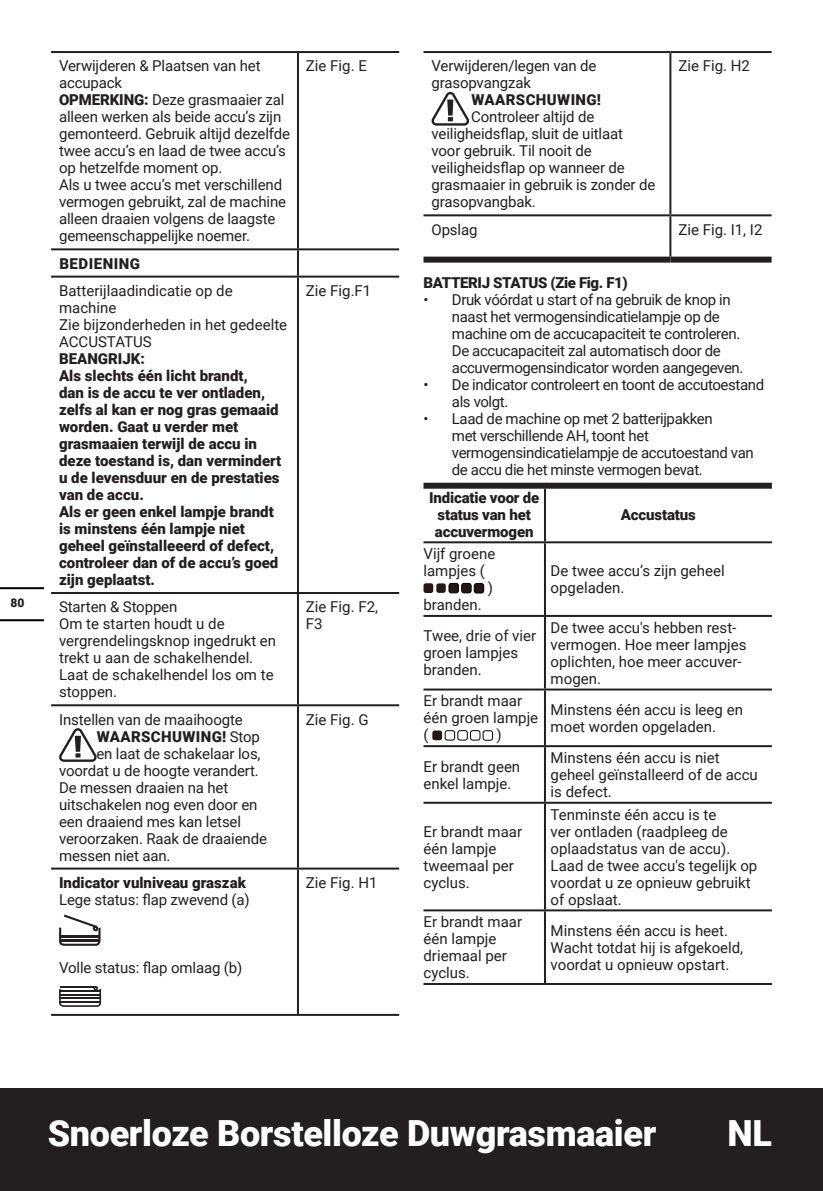
<style>
.page{position:relative;width:823px;height:1191px;background:#fff}
.page>*{position:absolute;margin:0;border:0;box-sizing:border-box;transform-origin:0 0}
.t1{font:900 36px "Roboto";letter-spacing:-.01em;color:#fff}
.t2{font:15px/17px "Roboto";letter-spacing:-.01em;color:#231f20}
.t3{font:900 15px/17px "Roboto";color:#231f20}
.t4{font:900 15px "Roboto";letter-spacing:.025em;color:#231f20}
.t5{font:900 15px "Roboto";letter-spacing:-.025em;color:#231f20}
.t6{font:900 15px "Roboto";letter-spacing:.035em;color:#231f20}
.t7{font:900 12px "Roboto";color:#231f20}
.s1{font-weight:900}
.s2{font-weight:400}
</style>
<div class="page">
<div style="left:0;top:1089px;width:822px;height:102px;background:#231f20"></div>
<hr style="left:0;top:619px;width:43px;height:2px;background:#000">
<hr style="left:0;top:587px;width:43px;height:2px;background:#000">
<hr style="left:51px;top:51px;width:247px;height:2px;background:#231f20">
<hr style="left:298px;top:51px;width:101px;height:2px;background:#231f20">
<hr style="left:297px;top:53px;width:2px;height:195px;background:#231f20">
<hr style="left:51px;top:248px;width:247px;height:2px;background:#231f20">
<hr style="left:298px;top:248px;width:101px;height:2px;background:#231f20">
<hr style="left:297px;top:250px;width:2px;height:26px;background:#231f20">
<hr style="left:51px;top:276px;width:247px;height:2px;background:#231f20">
<hr style="left:298px;top:276px;width:101px;height:2px;background:#231f20">
<hr style="left:297px;top:278px;width:2px;height:314px;background:#231f20">
<hr style="left:51px;top:592px;width:247px;height:2px;background:#231f20">
<hr style="left:298px;top:592px;width:101px;height:2px;background:#231f20">
<hr style="left:297px;top:594px;width:2px;height:110px;background:#231f20">
<hr style="left:51px;top:704px;width:247px;height:2px;background:#231f20">
<hr style="left:298px;top:704px;width:101px;height:2px;background:#231f20">
<hr style="left:297px;top:706px;width:2px;height:161px;background:#231f20">
<hr style="left:51px;top:867px;width:247px;height:2px;background:#231f20">
<hr style="left:298px;top:867px;width:101px;height:2px;background:#231f20">
<hr style="left:297px;top:869px;width:2px;height:145px;background:#231f20">
<hr style="left:51px;top:1014px;width:247px;height:2px;background:#231f20">
<hr style="left:298px;top:1014px;width:101px;height:2px;background:#231f20">
<svg style="left:59px;top:728px;width:38px;height:34px"></svg>
<svg style="left:59px;top:914px;width:41px;height:31px"></svg>
<svg style="left:59px;top:986px;width:42px;height:21px"></svg>
<hr style="left:423px;top:51px;width:247px;height:2px;background:#231f20">
<hr style="left:670px;top:51px;width:101px;height:2px;background:#231f20">
<hr style="left:669px;top:53px;width:2px;height:161px;background:#231f20">
<hr style="left:423px;top:214px;width:247px;height:2px;background:#231f20">
<hr style="left:670px;top:214px;width:101px;height:2px;background:#231f20">
<hr style="left:669px;top:216px;width:2px;height:41px;background:#231f20">
<div style="left:423px;top:257px;width:247px;height:6px;background:#231f20"></div>
<div style="left:670px;top:257px;width:101px;height:6px;background:#231f20"></div>
<svg style="left:431px;top:92px;width:38px;height:34px"></svg>
<div style="left:423px;top:483px;width:121px;height:6px;background:#231f20"></div>
<div style="left:544px;top:483px;width:227px;height:6px;background:#231f20"></div>
<hr style="left:543px;top:489px;width:2px;height:52px;background:#231f20">
<hr style="left:423px;top:541px;width:121px;height:2px;background:#231f20">
<hr style="left:544px;top:541px;width:227px;height:2px;background:#231f20">
<hr style="left:423px;top:745px;width:121px;height:2px;background:#231f20">
<hr style="left:544px;top:745px;width:227px;height:2px;background:#231f20">
<hr style="left:543px;top:747px;width:2px;height:54px;background:#231f20">
<hr style="left:423px;top:801px;width:121px;height:2px;background:#231f20">
<hr style="left:544px;top:801px;width:227px;height:2px;background:#231f20">
<hr style="left:543px;top:803px;width:2px;height:106px;background:#231f20">
<hr style="left:423px;top:909px;width:121px;height:2px;background:#231f20">
<hr style="left:544px;top:909px;width:227px;height:2px;background:#231f20">
<hr style="left:543px;top:911px;width:2px;height:72px;background:#231f20">
<hr style="left:423px;top:983px;width:121px;height:2px;background:#231f20">
<hr style="left:544px;top:983px;width:227px;height:2px;background:#231f20">
<hr style="left:543px;top:543px;width:2px;height:72px;background:#231f20">
<hr style="left:423px;top:615px;width:121px;height:2px;background:#231f20">
<hr style="left:544px;top:615px;width:227px;height:2px;background:#231f20">
<hr style="left:543px;top:617px;width:2px;height:71px;background:#231f20">
<hr style="left:423px;top:688px;width:121px;height:2px;background:#231f20">
<hr style="left:544px;top:688px;width:227px;height:2px;background:#231f20">
<hr style="left:543px;top:690px;width:2px;height:55px;background:#231f20">
<svg style="left:423px;top:583px;width:61px;height:10px"></svg>
<svg style="left:432px;top:730px;width:60px;height:10px"></svg>
<p class="t7" style="left:11px;top:594px;width:15px">80</p>
<p class="t2" style="left:59px;top:57px;width:203px">Verwijderen &amp; Plaatsen van het accupack</p>
<p class="t2" style="left:59px;top:91px;width:232px"><span class="s1">OPMERKING:</span> Deze grasmaaier zal alleen werken als beide accu’s zijn gemonteerd. Gebruik altijd dezelfde twee accu’s en laad de twee accu’s op hetzelfde moment op.</p>
<p class="t2" style="left:59px;top:176px;width:228px">Als u twee accu’s met verschillend vermogen gebruikt, zal de machine alleen draaien volgens de laagste gemeenschappelijke noemer.</p>
<p class="t6" style="left:59px;top:253px;width:82px">BEDIENING</p>
<p class="t2" style="left:59px;top:281px;width:175px">Batterijlaadindicatie op de machine</p>
<p class="t2" style="left:59px;top:315px;width:229px">Zie bijzonderheden in het gedeelte<br>ACCUSTATUS</p>
<p class="t3" style="left:59px;top:349px;width:87px">BEANGRIJK:</p>
<p class="t3" style="left:59px;top:366px;width:224px">Als slechts één licht brandt,<br>dan is de accu te ver ontladen, zelfs al kan er nog gras gemaaid worden. Gaat u verder met grasmaaien terwijl de accu in deze toestand is, dan vermindert u de levensduur en de prestaties van de accu.</p>
<p class="t3" style="left:59px;top:502px;width:221px">Als er geen enkel lampje brandt is minstens één lampje niet geheel geïnstalleeerd of defect, controleer dan of de accu’s goed zijn geplaatst.</p>
<p class="t2" style="left:59px;top:598px;width:120px">Starten &amp; Stoppen</p>
<p class="t2" style="left:59px;top:615px;width:218px">Om te starten houdt u de vergrendelingsknop ingedrukt en trekt u aan de schakelhendel.</p>
<p class="t2" style="left:59px;top:666px;width:216px">Laat de schakelhendel los om te stoppen.</p>
<p class="t2" style="left:59px;top:710px;width:185px">Instellen van de maaihoogte</p>
<p class="t4" style="left:97px;top:725px;width:165px">WAARSCHUWING! <span class="s2">Stop</span></p>
<p class="t2" style="left:96px;top:744px;width:165px">en laat de schakelaar los,</p>
<p class="t2" style="left:59px;top:761px;width:201px">voordat u de hoogte verandert.</p>
<p class="t2" style="left:59px;top:778px;width:171px">De messen draaien na het</p>
<p class="t2" style="left:59px;top:795px;width:200px">uitschakelen nog even door en</p>
<p class="t2" style="left:59px;top:812px;width:183px">een draaiend mes kan letsel</p>
<p class="t2" style="left:59px;top:829px;width:209px">veroorzaken. Raak de draaiende</p>
<p class="t2" style="left:59px;top:846px;width:113px">messen niet aan.</p>
<p class="t3" style="left:59px;top:873px;width:188px">Indicator vulniveau graszak</p>
<p class="t2" style="left:59px;top:890px;width:192px">Lege status: flap zwevend (a)</p>
<p class="t2" style="left:306px;top:57px;width:62px">Zie Fig. E</p>
<p class="t2" style="left:306px;top:281px;width:67px">Zie Fig.F1</p>
<p class="t2" style="left:306px;top:598px;width:73px">Zie Fig. F2,<br>F3</p>
<p class="t2" style="left:306px;top:710px;width:64px">Zie Fig. G</p>
<p class="t2" style="left:306px;top:873px;width:73px">Zie Fig. H1</p>
<p class="t2" style="left:59px;top:958px;width:185px">Volle status: flap omlaag (b)</p>
<p class="t2" style="left:431px;top:57px;width:166px">Verwijderen/legen van de grasopvangzak</p>
<p class="t4" style="left:471px;top:89px;width:131px">WAARSCHUWING!</p>
<p class="t2" style="left:471px;top:108px;width:124px">Controleer altijd de</p>
<p class="t2" style="left:431px;top:125px;width:193px">veiligheidsflap, sluit de uitlaat</p>
<p class="t2" style="left:431px;top:142px;width:162px">voor gebruik. Til nooit de</p>
<p class="t2" style="left:431px;top:159px;width:195px">veiligheidsflap op wanneer de</p>
<p class="t2" style="left:431px;top:176px;width:225px">grasmaaier in gebruik is zonder de</p>
<p class="t2" style="left:431px;top:193px;width:106px">grasopvangbak.</p>
<p class="t2" style="left:678px;top:57px;width:73px">Zie Fig. H2</p>
<p class="t2" style="left:431px;top:220px;width:47px">Opslag</p>
<p class="t2" style="left:678px;top:220px;width:85px">Zie Fig. I1, I2</p>
<p class="t5" style="left:423px;top:272px;width:206px">BATTERIJ STATUS (Zie Fig. F1)</p>
<p class="t2" style="left:451px;top:290px;width:293px;text-indent:-28px">• Druk vóórdat u start of na gebruik de knop in naast het vermogensindicatielampje op de machine om de accucapaciteit te controleren.<br>De accucapaciteit zal automatisch door de accuvermogensindicator worden aangegeven.</p>
<p class="t2" style="left:451px;top:375px;width:314px;text-indent:-28px">• De indicator controleert en toont de accutoestand als volgt.</p>
<p class="t2" style="left:451px;top:409px;width:303px;text-indent:-28px">• Laad de machine op met 2 batterijpakken<br>met verschillende AH, toont het vermogensindicatielampje de accutoestand van de accu die het minste vermogen bevat.</p>
<p class="t3" style="left:429px;top:488px;width:111px;text-align:center">Indicatie voor de status van het accuvermogen</p>
<p class="t3" style="left:620px;top:505px;width:76px">Accustatus</p>
<p class="t2" style="left:423px;top:545px;width:73px">Vijf groene</p>
<p class="t2" style="left:423px;top:562px;width:63px">lampjes (</p>
<p class="t2" style="left:487px;top:579px;width:7px">)</p>
<p class="t2" style="left:423px;top:596px;width:60px">branden.</p>
<p class="t2" style="left:550px;top:562px;width:175px">De twee accu’s zijn geheel opgeladen.</p>
<p class="t2" style="left:423px;top:627px;width:114px">Twee, drie of vier groen lampjes branden.</p>
<p class="t2" style="left:550px;top:618px;width:197px">De twee accu's hebben rest&shy;vermogen. Hoe meer lampjes oplichten, hoe meer accuver&shy;mogen.</p>
<p class="t2" style="left:423px;top:692px;width:116px">Er brandt maar één groen lampje (</p>
<p class="t2" style="left:550px;top:700px;width:194px">Minstens één accu is leeg en moet worden opgeladen.</p>
<p class="t2" style="left:496px;top:726px;width:7px">)</p>
<p class="t2" style="left:423px;top:757px;width:98px">Er brandt geen enkel lampje.</p>
<p class="t2" style="left:550px;top:748px;width:209px">Minstens één accu is niet geheel geïnstalleerd of de accu is defect.</p>
<p class="t2" style="left:423px;top:822px;width:100px">Er brandt maar één lampje tweemaal per cyclus.</p>
<p class="t2" style="left:550px;top:805px;width:208px">Tenminste één accu is te<br>ver ontladen (raadpleeg de oplaadstatus van de accu).<br>Laad de twee accu's tegelijk op voordat u ze opnieuw gebruikt of opslaat.</p>
<p class="t2" style="left:423px;top:913px;width:100px">Er brandt maar één lampje driemaal per cyclus.</p>
<p class="t2" style="left:550px;top:921px;width:194px">Minstens één accu is heet.<br>Wacht totdat hij is afgekoeld, voordat u opnieuw opstart.</p>
<h1 class="t1" style="left:48px;top:1108px;width:610px">Snoerloze Borstelloze Duwgrasmaaier</h1>
<h1 class="t1" style="left:727px;top:1108px;width:46px">NL</h1>
</div>
